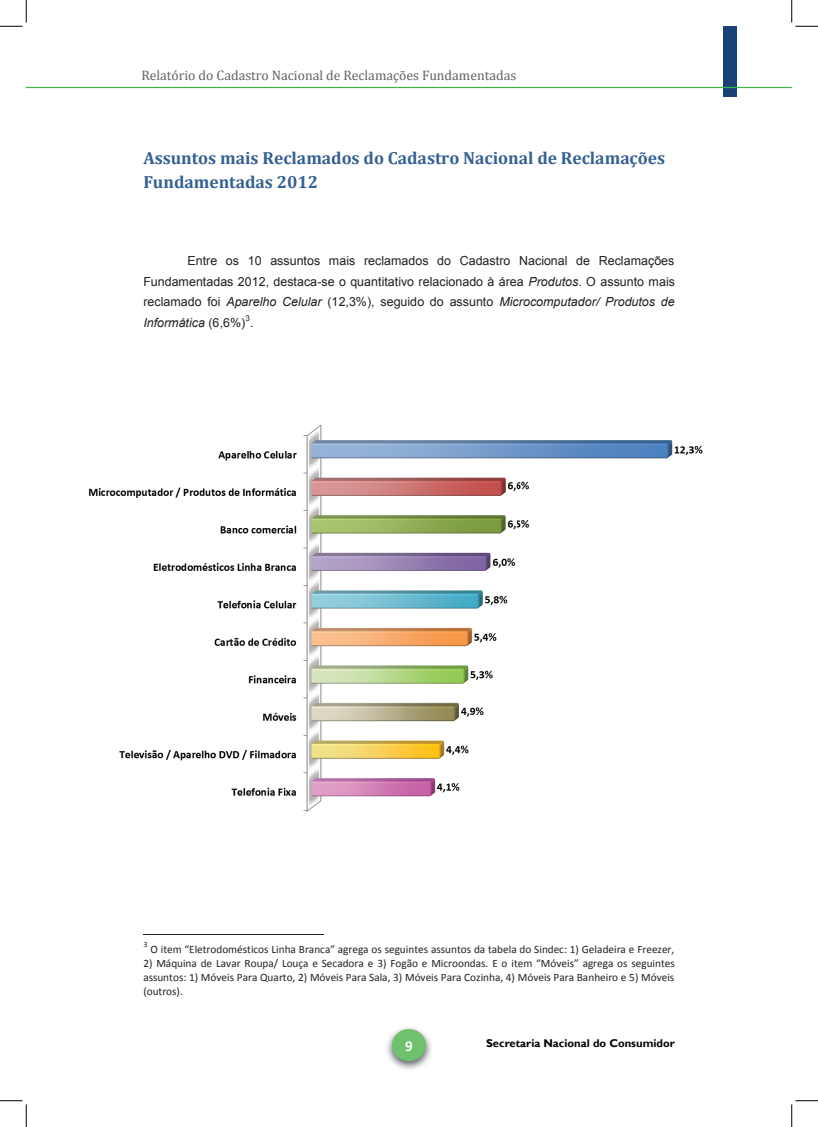
<style>
.page{position:relative;width:818px;height:1127px;background:#fff}
.page>*{position:absolute;margin:0;border:0;box-sizing:border-box;transform-origin:0 0}
.t1{font:700 17.5px/23.8px "Cambria";color:#346093}
.t2{font:700 15px "Calibri";color:#fff}
.t3{font:13.75px "Cambria";color:#676162}
.t4{font:12.5px/20.6px "Arial";color:#231f20;text-align:justify}
.t5{font:11.25px/13.8px "Calibri";color:#231f20;text-align:justify}
.t6{font:700 11.25px "Gill Sans";color:#040503}
.t7{font:8.12px "Arial";color:#231f20}
.t8{font:8.12px "Calibri";color:#231f20}
.s1{font-style:italic}
</style>
<div class="page">
<img style="left:89px;top:424px;width:614px;height:388px">
<hr style="left:143px;top:934px;width:180px;height:1px;background:#231f20">
<img style="left:387px;top:1028px;width:45px;height:42px">
<div style="left:392px;top:1028px;width:34px;height:32px;background:#70c16d;border-radius:50%"></div>
<div style="left:723px;top:26px;width:13px;height:71px;background:#1b4179"></div>
<hr style="left:37px;top:87px;width:755px;height:1px;background:#3ab54a">
<svg style="left:0;top:0;width:27px;height:27px"></svg>
<svg style="left:0;top:1100px;width:27px;height:26px"></svg>
<svg style="left:791px;top:0;width:27px;height:27px"></svg>
<svg style="left:791px;top:1100px;width:27px;height:26px"></svg>
<p class="t3" style="left:141px;top:67px;width:376px">Relatório do Cadastro Nacional de Reclamações Fundamentadas</p>
<h1 class="t1" style="left:143px;top:146px;width:523px">Assuntos mais Reclamados do Cadastro Nacional de Reclamações<br>Fundamentadas 2012</h1>
<p class="t4" style="left:143px;top:250px;width:533px;text-indent:44px">Entre os 10 assuntos mais reclamados do Cadastro Nacional de Reclamações Fundamentadas 2012, destaca-se o quantitativo relacionado à área <span class="s1">Produtos</span>. O assunto mais reclamado foi <span class="s1">Aparelho Celular</span> (12,3%), seguido do assunto <span class="s1">Microcomputador/ Produtos de Informática</span> (6,6%) .</p>
<p class="t7" style="left:245px;top:312px;width:6px">3</p>
<p class="t8" style="left:143px;top:939px;width:6px">3</p>
<p class="t5" style="left:151px;top:942px;width:525px">O item “Eletrodomésticos Linha Branca” agrega os seguintes assuntos da tabela do Sindec: 1) Geladeira e Freezer,</p>
<p class="t5" style="left:143px;top:956px;width:533px">2) Máquina de Lavar Roupa/ Louça e Secadora e 3) Fogão e Microondas. E o item “Móveis” agrega os seguintes assuntos: 1) Móveis Para Quarto, 2) Móveis Para Sala, 3) Móveis Para Cozinha, 4) Móveis Para Banheiro e 5) Móveis (outros).</p>
<h2 class="t2" style="left:405px;top:1035px;width:9px">9</h2>
<p class="t6" style="left:486px;top:1036px;width:190px">Secretaria Nacional do Consumidor</p>
</div>
